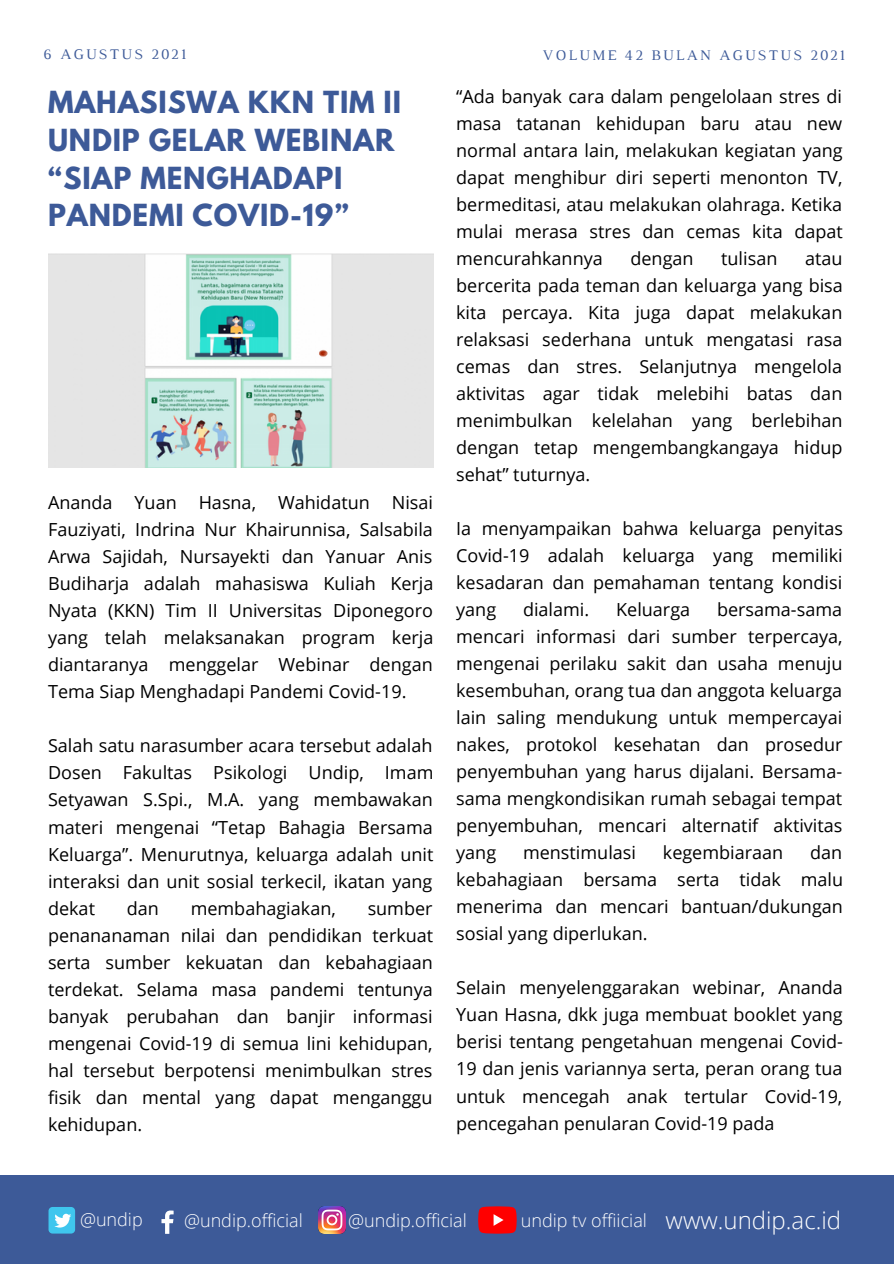
<style>
.page{position:relative;width:894px;height:1264px;background:#fff}
.page>*{position:absolute;margin:0;border:0;box-sizing:border-box;transform-origin:0 0}
.t1{font:700 27px/37.7px "League Spartan";letter-spacing:.03em;color:#3d5a98}
.t2{font:300 24px "Open Sans";color:#fff}
.t3{font:18px/27px "Open Sans";color:#000;text-align:justify}
.t4{font:300 18px "Open Sans";color:#fff}
.t5{font:15px "Luthier";letter-spacing:.14em;color:#3d5a98}
</style>
<div class="page">
<div style="left:0;top:1175px;width:893px;height:88px;background:#3d5a98"></div>
<div style="left:48px;top:1206px;width:27px;height:27px;background:#3fc6ee;border-radius:4px"></div>
<svg style="left:54px;top:1213px;width:17px;height:14px"></svg>
<svg style="left:161px;top:1210px;width:12px;height:23px"></svg>
<svg style="left:478px;top:1206px;width:38px;height:27px"></svg>
<img style="left:318px;top:1206px;width:27px;height:27px">
<img style="left:49px;top:254px;width:385px;height:213px">
<p class="t5" style="left:44px;top:49px;width:144px">6 AGUSTUS 2021</p>
<p class="t5" style="left:542px;top:49px;width:304px">VOLUME 42 BULAN AGUSTUS 2021</p>
<h1 class="t1" style="left:48px;top:87px;width:354px">MAHASISWA KKN TIM II<br>UNDIP GELAR WEBINAR “SIAP MENGHADAPI<br>PANDEMI COVID-19”</h1>
<p class="t3" style="left:48px;top:488px;width:387px">Ananda Yuan Hasna, Wahidatun Nisai Fauziyati, Indrina Nur Khairunnisa, Salsabila Arwa Sajidah, Nursayekti dan Yanuar Anis Budiharja adalah mahasiswa Kuliah Kerja Nyata (KKN) Tim II Universitas Diponegoro yang telah melaksanakan program kerja diantaranya menggelar Webinar dengan Tema Siap Menghadapi Pandemi Covid-19.</p>
<p class="t3" style="left:48px;top:732px;width:387px">Salah satu narasumber acara tersebut adalah Dosen Fakultas Psikologi Undip, Imam Setyawan S.Spi., M.A. yang membawakan materi mengenai “Tetap Bahagia Bersama Keluarga”. Menurutnya, keluarga adalah unit interaksi dan unit sosial terkecil, ikatan yang dekat</p>
<p class="t3" style="left:48px;top:894px;width:386px;text-indent:319px">sumber penananaman nilai dan pendidikan terkuat serta sumber kekuatan dan kebahagiaan terdekat. Selama masa pandemi tentunya banyak perubahan dan banjir informasi mengenai Covid-19 di semua lini kehidupan, hal tersebut berpotensi menimbulkan stres fisik dan mental yang dapat menganggu kehidupan.</p>
<p class="t3" style="left:127px;top:894px;width:34px">dan</p>
<p class="t3" style="left:191px;top:894px;width:147px">membahagiakan,</p>
<p class="t3" style="left:456px;top:82px;width:388px">“Ada banyak cara dalam pengelolaan stres di masa tatanan kehidupan baru atau new normal antara lain, melakukan kegiatan yang dapat menghibur diri seperti menonton TV, bermeditasi, atau melakukan olahraga. Ketika mulai merasa stres dan cemas kita dapat mencurahkannya</p>
<p class="t3" style="left:630px;top:244px;width:65px">dengan</p>
<p class="t3" style="left:721px;top:244px;width:58px">tulisan</p>
<p class="t3" style="left:456px;top:244px;width:388px;text-indent:349px">atau bercerita pada teman dan keluarga yang bisa kita percaya. Kita juga dapat melakukan relaksasi sederhana untuk mengatasi rasa cemas dan stres. Selanjutnya mengelola aktivitas agar tidak melebihi batas dan menimbulkan kelelahan yang berlebihan dengan tetap mengembangkangaya hidup sehat” tuturnya.</p>
<p class="t3" style="left:456px;top:514px;width:388px">Ia menyampaikan bahwa keluarga penyitas Covid-19 adalah keluarga yang memiliki kesadaran dan pemahaman tentang kondisi yang</p>
<p class="t3" style="left:456px;top:595px;width:388px;text-indent:261px">bersama-sama mencari informasi dari sumber terpercaya, mengenai perilaku sakit dan usaha menuju kesembuhan, orang tua dan anggota keluarga lain saling mendukung untuk mempercayai nakes, protokol kesehatan dan prosedur penyembuhan yang harus dijalani. Bersama&shy;sama mengkondisikan rumah sebagai tempat penyembuhan, mencari alternatif aktivitas yang</p>
<p class="t3" style="left:523px;top:595px;width:68px">dialami.</p>
<p class="t3" style="left:616px;top:595px;width:75px">Keluarga</p>
<p class="t3" style="left:456px;top:838px;width:388px;text-indent:354px">dan kebahagiaan bersama serta tidak malu menerima dan mencari bantuan/dukungan sosial yang diperlukan.</p>
<p class="t3" style="left:456px;top:973px;width:388px">Selain menyelenggarakan webinar, Ananda Yuan Hasna, dkk juga membuat booklet yang berisi tentang pengetahuan mengenai Covid-19 dan jenis variannya serta, peran orang tua untuk mencegah anak tertular Covid-19, pencegahan penularan Covid-19 pada</p>
<p class="t3" style="left:523px;top:838px;width:114px">menstimulasi</p>
<p class="t3" style="left:662px;top:838px;width:122px">kegembiaraan</p>
<p class="t4" style="left:80px;top:1207px;width:64px">@undip</p>
<p class="t4" style="left:184px;top:1207px;width:120px">@undip.official</p>
<p class="t4" style="left:348px;top:1207px;width:120px">@undip.official</p>
<p class="t4" style="left:520px;top:1207px;width:128px">undip tv offiicial</p>
<h2 class="t2" style="left:665px;top:1203px;width:177px">www.undip.ac.id</h2>
</div>
